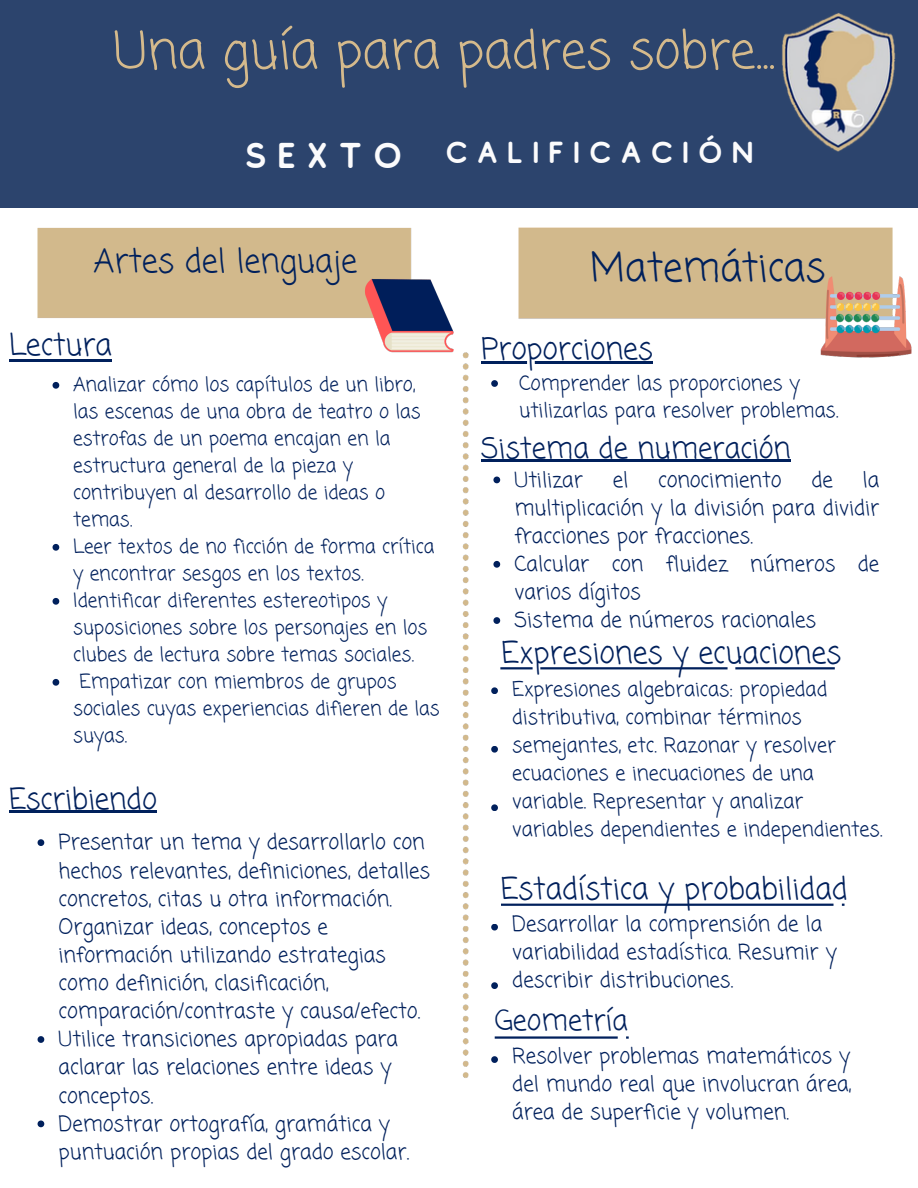
<style>
.page{position:relative;width:918px;height:1188px;background:#fff}
.page>*{position:absolute;margin:0;border:0;box-sizing:border-box;transform-origin:0 0}
.t1{font:50.85px "Coming Soon";color:#d5ba8c}
.t2{font:39.45px "Coming Soon";color:#00205c}
.t3{font:36px "Comodo";letter-spacing:.25em;color:#fbfbfc}
.t4{font:32.4px "Coming Soon";color:#00205c}
.t5{font:30.45px "Comodo";letter-spacing:.25em;color:#fbfbfc}
.t6{font:30px "Coming Soon";color:#00205c}
.t7{font:29.85px "Coming Soon";color:#00205c}
.t8{font:29.1px "Coming Soon";color:#00205c}
.t9{font:28.65px "Coming Soon";color:#00205c}
.t10{font:28.2px "Coming Soon";color:#00205c}
.t11{font:21px/28.2px "Coming Soon";color:#00205c}
.t12{font:20.25px/28.2px "Coming Soon";color:#00205c}
.t13{font:19.95px/27px "Coming Soon";color:#00205c}
.t14{font:19.35px/27px "Coming Soon";color:#00205c}
</style>
<div class="page">
<div style="left:0;top:0;width:918px;height:208px;background:#2c446d"></div>
<img style="left:782px;top:13px;width:114px;height:139px">
<hr style="left:9px;top:360px;width:102px;height:2px;background:#00205c">
<img style="left:30px;top:227px;width:439px;height:851px">
<svg style="left:491px;top:380px;width:7px;height:7px"></svg>
<svg style="left:491px;top:687px;width:7px;height:7px"></svg>
<svg style="left:491px;top:746px;width:7px;height:7px"></svg>
<svg style="left:491px;top:804px;width:7px;height:7px"></svg>
<svg style="left:491px;top:924px;width:7px;height:7px"></svg>
<svg style="left:491px;top:982px;width:7px;height:7px"></svg>
<svg style="left:491px;top:1056px;width:7px;height:7px"></svg>
<svg style="left:495px;top:1036px;width:134px;height:3px"></svg>
<svg style="left:500px;top:667px;width:335px;height:2px"></svg>
<svg style="left:501px;top:904px;width:344px;height:2px"></svg>
<img style="left:518px;top:227px;width:394px;height:131px">
<svg style="left:53px;top:382px;width:6px;height:7px"></svg>
<svg style="left:53px;top:544px;width:6px;height:7px"></svg>
<svg style="left:53px;top:598px;width:6px;height:7px"></svg>
<svg style="left:53px;top:679px;width:6px;height:7px"></svg>
<svg style="left:38px;top:839px;width:6px;height:7px"></svg>
<svg style="left:38px;top:1036px;width:6px;height:7px"></svg>
<svg style="left:38px;top:1121px;width:6px;height:6px"></svg>
<svg style="left:493px;top:477px;width:7px;height:6px"></svg>
<svg style="left:493px;top:561px;width:7px;height:7px"></svg>
<svg style="left:493px;top:617px;width:7px;height:7px"></svg>
<hr style="left:9px;top:811px;width:148px;height:2px;background:#00205c">
<hr style="left:481px;top:361px;width:172px;height:3px;background:#00205c">
<hr style="left:481px;top:460px;width:310px;height:2px;background:#00205c">
<p class="t1" style="left:114px;top:15px;width:662px">Una guía para padres sobre...</p>
<p class="t3" style="left:244px;top:136px;width:160px">SEXTO</p>
<h5 class="t5" style="left:445px;top:136px;width:311px">CALIFICACIÓN</h5>
<p class="t4" style="left:94px;top:238px;width:265px">Artes del lenguaje</p>
<p class="t6" style="left:9px;top:325px;width:104px">Lectura</p>
<p class="t14" style="left:73px;top:372px;width:349px">Analizar cómo los capítulos de un libro, las escenas de una obra de teatro o las estrofas de un poema encajan en la estructura general de la pieza y contribuyen al desarrollo de ideas o temas.</p>
<p class="t14" style="left:73px;top:534px;width:363px">Leer textos de no ficción de forma crítica y encontrar sesgos en los textos.</p>
<p class="t14" style="left:73px;top:588px;width:356px">Identificar diferentes estereotipos y suposiciones sobre los personajes en los clubes de lectura sobre temas sociales.</p>
<h5 class="t14" style="left:73px;top:669px;width:368px;text-indent:6px">Empatizar con miembros de grupos sociales cuyas experiencias difieren de las suyas.</h5>
<p class="t8" style="left:9px;top:779px;width:149px">Escribiendo</p>
<h6 class="t11" style="left:59px;top:830px;width:373px">Presentar un tema y desarrollarlo con hechos relevantes, definiciones, detalles concretos, citas u otra información.<br>Organizar ideas, conceptos e información utilizando estrategias como definición, clasificación, comparación/contraste y causa/efecto.</h6>
<p class="t11" style="left:59px;top:1026px;width:341px">Utilice transiciones apropiadas para aclarar las relaciones entre ideas y conceptos.</p>
<p class="t11" style="left:59px;top:1111px;width:352px">Demostrar ortografía, gramática y puntuación propias del grado escolar.</p>
<p class="t2" style="left:590px;top:240px;width:237px">Matemáticas</p>
<h5 class="t7" style="left:481px;top:328px;width:173px">Proporciones</h5>
<p class="t13" style="left:519px;top:371px;width:321px">Comprender las proporciones y utilizarlas para resolver problemas.</p>
<h5 class="t9" style="left:481px;top:428px;width:311px">Sistema de numeración</h5>
<h5 class="t11" style="left:515px;top:467px;width:70px">Utilizar</h5>
<h5 class="t11" style="left:613px;top:467px;width:17px">el</h5>
<h5 class="t11" style="left:658px;top:467px;width:125px">conocimiento</h5>
<h5 class="t11" style="left:811px;top:467px;width:23px">de</h5>
<h5 class="t11" style="left:515px;top:467px;width:366px;text-align:justify;text-indent:348px">la multiplicación y la división para dividir fracciones por fracciones.</h5>
<p class="t11" style="left:515px;top:551px;width:366px">Calcular con fluidez números de varios dígitos</p>
<h6 class="t11" style="left:515px;top:608px;width:303px">Sistema de números racionales</h6>
<p class="t6" style="left:502px;top:632px;width:341px">Expresiones y ecuaciones</p>
<h3 class="t12" style="left:512px;top:676px;width:372px">Expresiones algebraicas: propiedad distributiva, combinar términos semejantes, etc. Razonar y resolver ecuaciones e inecuaciones de una variable. Representar y analizar variables dependientes e independientes.</h3>
<h6 class="t6" style="left:501px;top:868px;width:348px">Estadística y probabilidad</h6>
<p class="t11" style="left:512px;top:911px;width:326px">Desarrollar la comprensión de la variabilidad estadística. Resumir y describir distribuciones.</p>
<p class="t10" style="left:495px;top:1001px;width:135px">Geometría</p>
<p class="t11" style="left:512px;top:1043px;width:340px;text-align:justify">Resolver problemas matemáticos y del mundo real que involucran área, área de superficie y volumen.</p>
</div>
